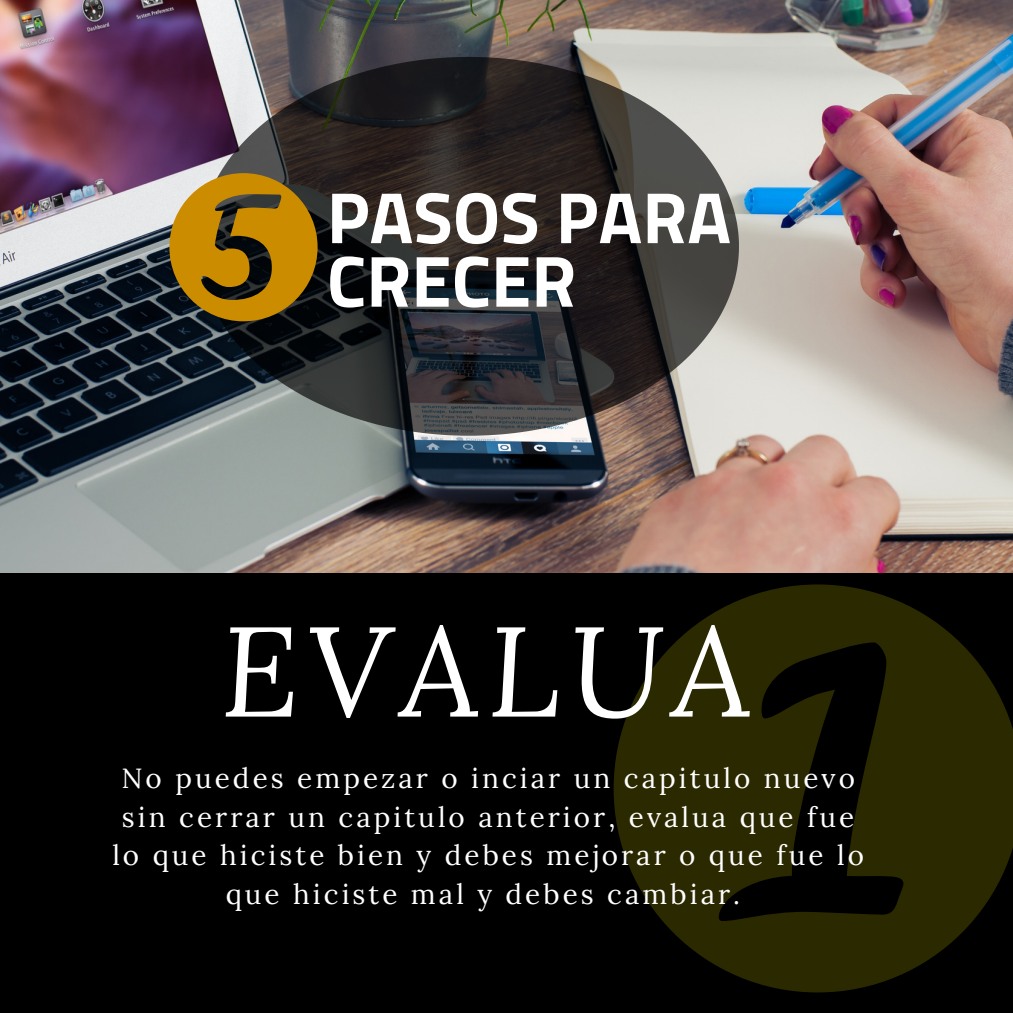
<style>
.page{position:relative;width:1013px;height:1013px;background:#fff}
.page>*{position:absolute;margin:0;border:0;box-sizing:border-box;transform-origin:0 0}
.t1{font:italic 127.38px "Lora";letter-spacing:.06em;color:#fff}
.t2{font:700 72.62px/63.5px "Cairo";color:#fff}
.t3{font:27.88px/38.5px "Lora";letter-spacing:.11em;color:#fff;text-align:center}
</style>
<div class="page">
<img style="left:0;top:0;width:1012px;height:573px">
<div style="left:0;top:573px;width:1012px;height:439px;background:#000"></div>
<svg style="left:613px;top:584px;width:399px;height:408px;fill:#2b2900"></svg>
<svg style="left:199px;top:57px;width:540px;height:379px;background:#454343"></svg>
<svg style="left:169px;top:173px;width:148px;height:148px;background:#956e16"></svg>
<p class="t2" style="left:327px;top:186px;width:406px">PASOS PARA<br>CRECER</p>
<p class="t1" style="left:220px;top:585px;width:532px">EVALUA</p>
<p class="t3" style="left:112px;top:758px;width:753px">No puedes empezar o inciar un capitulo nuevo sin cerrar un capitulo anterior, evalua que fue lo que hiciste bien y debes mejorar o que fue lo que hiciste mal y debes cambiar.</p>
</div>
